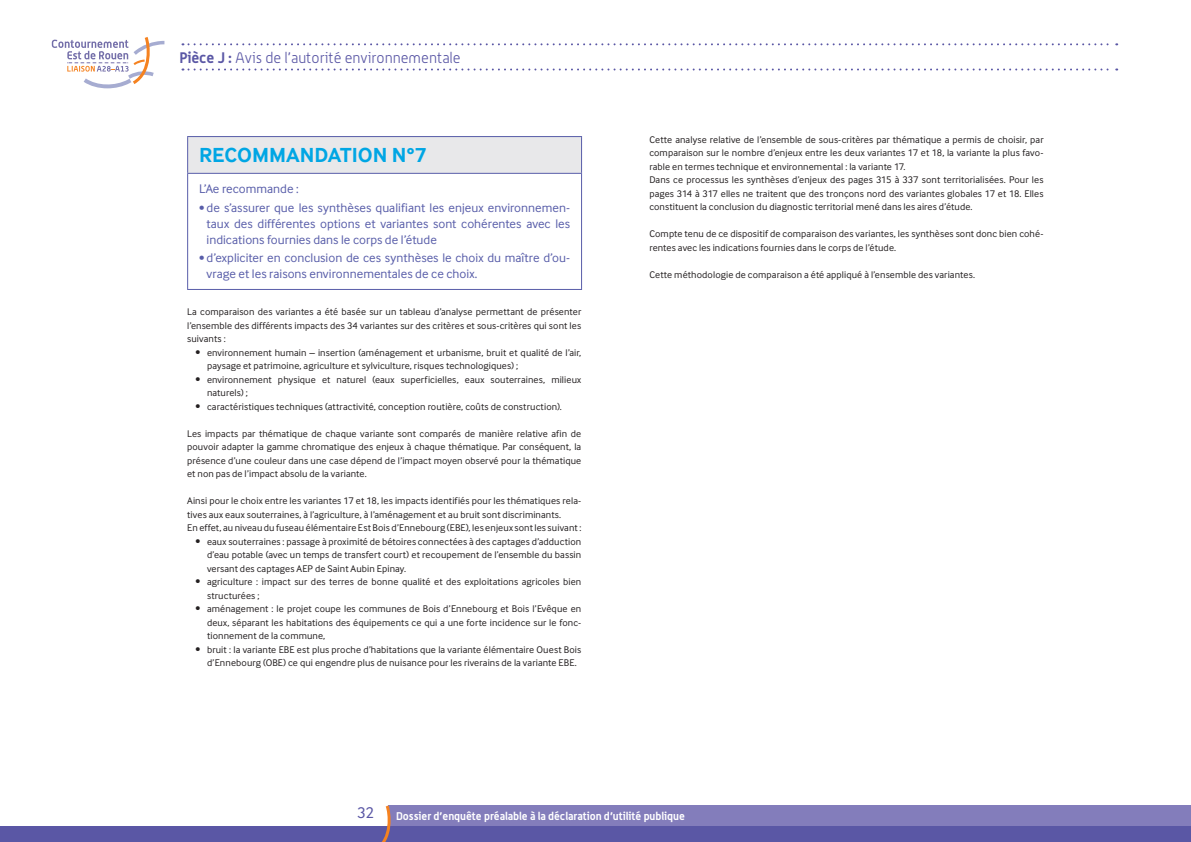
<style>
.page{position:relative;width:1191px;height:842px;background:#fff}
.page>*{position:absolute;margin:0;border:0;box-sizing:border-box;transform-origin:0 0}
.t1{font:700 21.1px "Inter Face";color:#00a6e4}
.t2{font:16.2px "Inter Face";color:#5a57a5}
.t3{font:300 15px "Alwyn OT";color:#5a57a5}
.t4{font:12.9px/15.8px "Inter Face";color:#585da9;text-align:justify}
.t5{font:700 11px "Alwyn OT";color:#fff}
.t6{font:10px/13.5px "Inter Face";letter-spacing:.01em;color:#231f20}
.s1{font-weight:700}
.s2{font-size:11px}
</style>
<div class="page">
<div style="left:388px;top:805px;width:803px;height:25px;background:#837dbb"></div>
<div style="left:0;top:826px;width:1191px;height:16px;background:#5a57a5"></div>
<svg style="left:52px;top:37px;width:112px;height:51px"></svg>
<svg style="left:382px;top:805px;width:9px;height:37px"></svg>
<svg style="left:182px;top:43px;width:935px;height:2px"></svg>
<svg style="left:182px;top:69px;width:935px;height:2px"></svg>
<div style="left:188px;top:137px;width:393px;height:36px;background:#e8e8ea"></div>
<hr style="left:187px;top:136px;width:395px;height:1px;background:#585da9">
<hr style="left:187px;top:137px;width:1px;height:36px;background:#585da9">
<hr style="left:581px;top:137px;width:1px;height:36px;background:#585da9">
<hr style="left:187px;top:173px;width:395px;height:1px;background:#585da9">
<hr style="left:187px;top:174px;width:1px;height:115px;background:#585da9">
<hr style="left:581px;top:174px;width:1px;height:115px;background:#585da9">
<hr style="left:187px;top:289px;width:395px;height:1px;background:#585da9">
<h3 class="t3" style="left:179px;top:49px;width:283px"><span class="s1">Pièce J :</span> Avis de l’autorité environnementale</h3>
<h1 class="t1" style="left:199px;top:143px;width:229px">RECOMMANDATION N°7</h1>
<p class="t4" style="left:199px;top:181px;width:101px">L’Ae recommande :</p>
<p class="t4" style="left:206px;top:200px;width:365px;text-indent:-8px"><span class="s2">•</span> de s’assurer que les synthèses qualifiant les enjeux environnemen&shy;taux des différentes options et variantes sont cohérentes avec les indications fournies dans le corps de l’étude</p>
<p class="t4" style="left:206px;top:250px;width:365px;text-indent:-8px"><span class="s2">•</span> d’expliciter en conclusion de ces synthèses le choix du maître d’ou&shy;vrage et les raisons environnementales de ce choix.</p>
<p class="t6" style="left:187px;top:305px;width:396px;text-align:justify">La comparaison des variantes a été basée sur un tableau d’analyse permettant de présenter l’ensemble des différents impacts des 34 variantes sur des critères et sous-critères qui sont les suivants :</p>
<p class="t6" style="left:207px;top:346px;width:376px;text-indent:-11px">• environnement humain – insertion (aménagement et urbanisme, bruit et qualité de l’air, paysage et patrimoine, agriculture et sylviculture, risques technologiques) ;</p>
<p class="t6" style="left:207px;top:373px;width:376px;text-indent:-11px">• environnement physique et naturel (eaux superficielles, eaux souterraines, milieux naturels) ;</p>
<p class="t6" style="left:196px;top:400px;width:368px">• caractéristiques techniques (attractivité, conception routière, coûts de construction).</p>
<p class="t6" style="left:187px;top:427px;width:396px;text-align:justify">Les impacts par thématique de chaque variante sont comparés de manière relative afin de pouvoir adapter la gamme chromatique des enjeux à chaque thématique. Par conséquent, la présence d’une couleur dans une case dépend de l’impact moyen observé pour la thématique et non pas de l’impact absolu de la variante.</p>
<p class="t6" style="left:187px;top:494px;width:396px">Ainsi pour le choix entre les variantes 17 et 18, les impacts identifiés pour les thématiques rela&shy;tives aux eaux souterraines, à l’agriculture, à l’aménagement et au bruit sont discriminants.<br>En effet, au niveau du fuseau élémentaire Est Bois d’Ennebourg (EBE), les enjeux sont les suivant :</p>
<p class="t6" style="left:207px;top:535px;width:376px;text-align:justify;text-indent:-11px">• eaux souterraines : passage à proximité de bétoires connectées à des captages d’adduction d’eau potable (avec un temps de transfert court) et recoupement de l’ensemble du bassin versant des captages AEP de Saint Aubin Epinay.</p>
<p class="t6" style="left:207px;top:575px;width:376px;text-indent:-11px">• agriculture : impact sur des terres de bonne qualité et des exploitations agricoles bien structurées ;</p>
<p class="t6" style="left:207px;top:602px;width:376px;text-align:justify;text-indent:-11px">• aménagement : le projet coupe les communes de Bois d’Ennebourg et Bois l’Evêque en deux, séparant les habitations des équipements ce qui a une forte incidence sur le fonc&shy;tionnement de la commune,</p>
<p class="t6" style="left:207px;top:643px;width:376px;text-indent:-11px">• bruit : la variante EBE est plus proche d’habitations que la variante élémentaire Ouest Bois d’Ennebourg (OBE) ce qui engendre plus de nuisance pour les riverains de la variante EBE.</p>
<p class="t6" style="left:649px;top:133px;width:396px">Cette analyse relative de l’ensemble de sous-critères par thématique a permis de choisir, par comparaison sur le nombre d’enjeux entre les deux variantes 17 et 18, la variante la plus favo&shy;rable en termes technique et environnemental : la variante 17.<br>Dans ce processus les synthèses d’enjeux des pages 315 à 337 sont territorialisées. Pour les pages 314 à 317 elles ne traitent que des tronçons nord des variantes globales 17 et 18. Elles constituent la conclusion du diagnostic territorial mené dans les aires d’étude.</p>
<p class="t6" style="left:649px;top:227px;width:396px">Compte tenu de ce dispositif de comparaison des variantes, les synthèses sont donc bien cohé&shy;rentes avec les indications fournies dans le corps de l’étude.</p>
<p class="t6" style="left:649px;top:268px;width:327px">Cette méthodologie de comparaison a été appliqué à l’ensemble des variantes.</p>
<h2 class="t2" style="left:357px;top:803px;width:19px">32</h2>
<p class="t5" style="left:396px;top:809px;width:290px">Dossier d’enquête préalable à la déclaration d’utilité publique</p>
</div>
